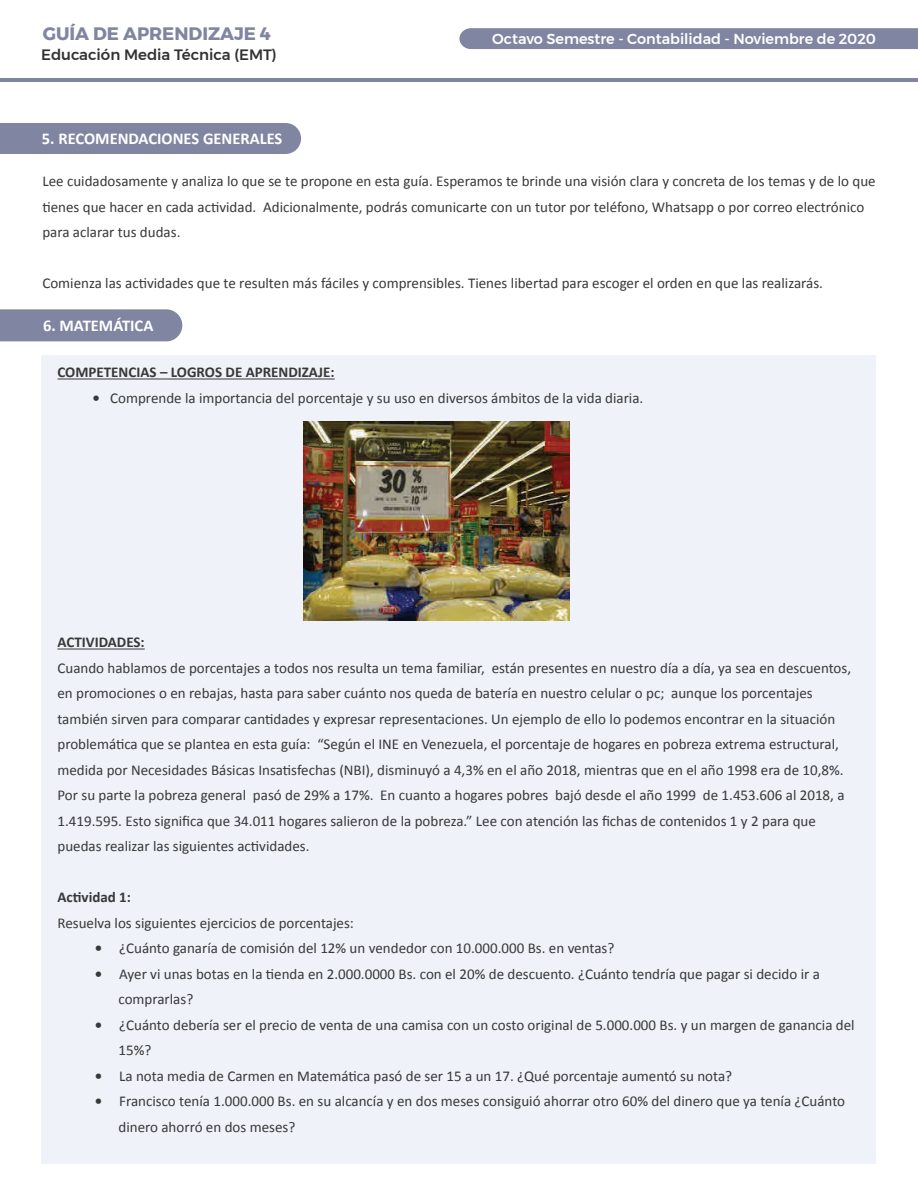
<style>
.page{position:relative;width:918px;height:1188px;background:#fff}
.page>*{position:absolute;margin:0;border:0;box-sizing:border-box;transform-origin:0 0}
.t1{font:700 18px "Montserrat";color:#8086a1}
.t2{font:700 16.5px "Calibri";color:#fff}
.t3{font:15px/25.5px "Calibri";color:#373838}
.t4{font:700 15px "Calibri";color:#373838}
.t5{font:500 15px "Montserrat";color:#313232}
.t6{font:500 14.4px "Montserrat";color:#fff}
.s1{font-weight:700}
</style>
<div class="page">
<div style="left:0;top:309px;width:182px;height:32px;background:#8086a1"></div>
<hr style="left:0;top:78px;width:918px;height:3px;background:#8086a1">
<div style="left:0;top:123px;width:301px;height:31px;background:#8086a1"></div>
<div style="left:459px;top:28px;width:459px;height:21px;background:#8086a1"></div>
<div style="left:41px;top:355px;width:834px;height:809px;background:#eff2f9"></div>
<hr style="left:57px;top:378px;width:278px;height:1px;background:#373838">
<hr style="left:57px;top:649px;width:88px;height:1px;background:#373838">
<img style="left:303px;top:421px;width:266px;height:199px">
<p class="t1" style="left:43px;top:23px;width:230px">GUÍA DE APRENDIZAJE 4</p>
<p class="t6" style="left:492px;top:33px;width:385px">Octavo Semestre - Contabilidad - Noviembre de 2020</p>
<p class="t5" style="left:41px;top:49px;width:237px">Educación Media Técnica (EMT)</p>
<p class="t2" style="left:42px;top:130px;width:242px">5. RECOMENDACIONES GENERALES</p>
<p class="t3" style="left:42px;top:169px;width:835px">Lee cuidadosamente y analiza lo que se te propone en esta guía. Esperamos te brinde una visión clara y concreta de los temas y de lo que tienes que hacer en cada actividad. Adicionalmente, podrás comunicarte con un tutor por teléfono, Whatsapp o por correo electrónico para aclarar tus dudas.</p>
<p class="t3" style="left:42px;top:271px;width:782px">Comienza las actividades que te resulten más fáciles y comprensibles. Tienes libertad para escoger el orden en que las realizarás.</p>
<p class="t2" style="left:43px;top:318px;width:112px">6. MATEMÁTICA</p>
<p class="t4" style="left:57px;top:365px;width:279px">COMPETENCIAS – LOGROS DE APRENDIZAJE:</p>
<p class="t3" style="left:93px;top:385px;width:552px"><span class="s1">ï</span> Comprende la importancia del porcentaje y su uso en diversos ámbitos de la vida diaria.</p>
<p class="t4" style="left:57px;top:635px;width:89px">ACTIVIDADES:</p>
<p class="t3" style="left:57px;top:655px;width:795px">Cuando hablamos de porcentajes a todos nos resulta un tema familiar, están presentes en nuestro día a día, ya sea en descuentos, en promociones o en rebajas, hasta para saber cuánto nos queda de batería en nuestro celular o pc; aunque los porcentajes también sirven para comparar cantidades y expresar representaciones. Un ejemplo de ello lo podemos encontrar en la situación problemática que se plantea en esta guía: “Según el INE en Venezuela, el porcentaje de hogares en pobreza extrema estructural, medida por Necesidades Básicas Insatisfechas (NBI), disminuyó a 4,3% en el año 2018, mientras que en el año 1998 era de 10,8%.<br>Por su parte la pobreza general pasó de 29% a 17%. En cuanto a hogares pobres bajó desde el año 1999 de 1.453.606 al 2018, a 1.419.595. Esto significa que 34.011 hogares salieron de la pobreza.” Lee con atención las fichas de contenidos 1 y 2 para que puedas realizar las siguientes actividades.</p>
<p class="t4" style="left:57px;top:888px;width:75px">Actividad 1:</p>
<p class="t3" style="left:57px;top:910px;width:298px">Resuelva los siguientes ejercicios de porcentajes:</p>
<p class="t3" style="left:95px;top:936px;width:521px"><span class="s1">ï</span> ¿Cuánto ganaría de comisión del 12% un vendedor con 10.000.000 Bs. en ventas?</p>
<p class="t3" style="left:95px;top:961px;width:727px"><span class="s1">ï</span> Ayer vi unas botas en la tienda en 2.000.0000 Bs. con el 20% de descuento. ¿Cuánto tendría que pagar si decido ir a</p>
<p class="t3" style="left:119px;top:987px;width:76px">comprarlas?</p>
<p class="t3" style="left:95px;top:1012px;width:761px"><span class="s1">ï</span> ¿Cuánto debería ser el precio de venta de una camisa con un costo original de 5.000.000 Bs. y un margen de ganancia del</p>
<p class="t3" style="left:119px;top:1038px;width:34px">15%?</p>
<p class="t3" style="left:95px;top:1063px;width:639px"><span class="s1">ï</span> La nota media de Carmen en Matemática pasó de ser 15 a un 17. ¿Qué porcentaje aumentó su nota?</p>
<p class="t3" style="left:95px;top:1089px;width:752px"><span class="s1">ï</span> Francisco tenía 1.000.000 Bs. en su alcancía y en dos meses consiguió ahorrar otro 60% del dinero que ya tenía ¿Cuánto</p>
<p class="t3" style="left:119px;top:1114px;width:178px">dinero ahorró en dos meses?</p>
</div>
